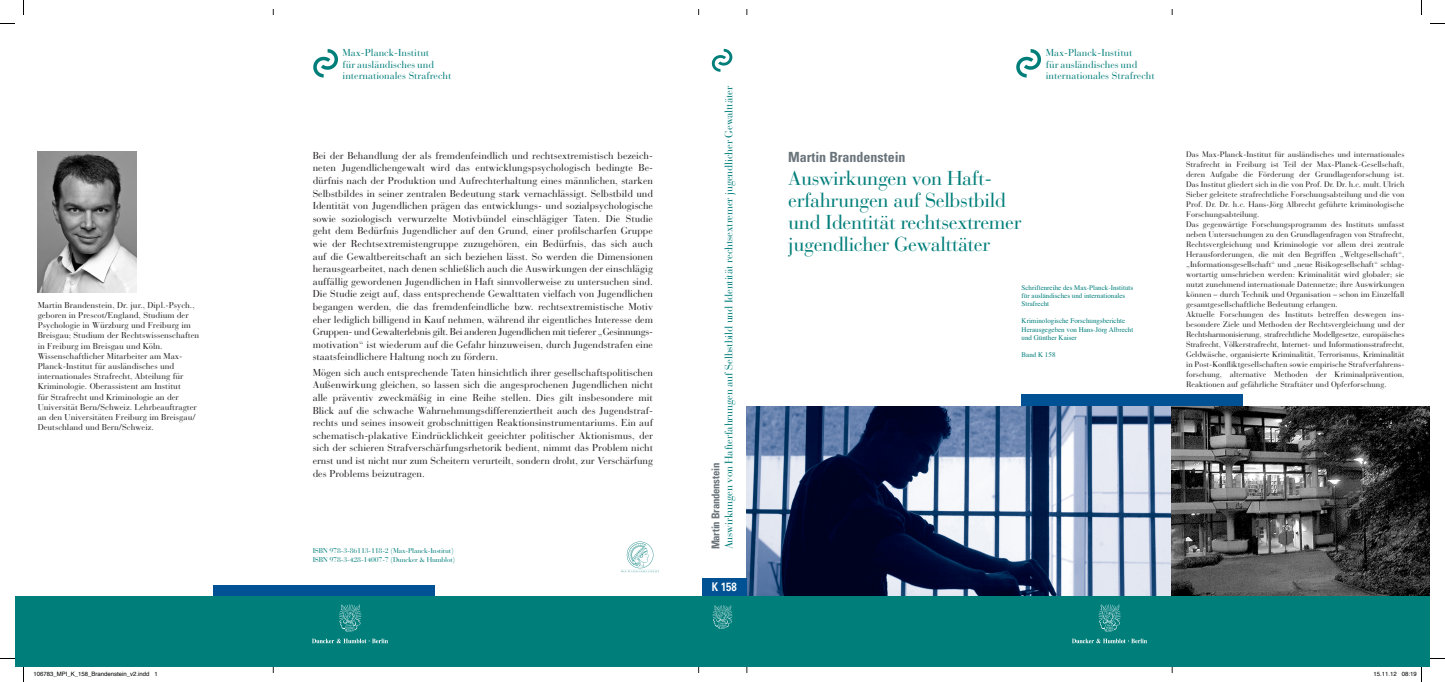
<style>
.page{position:relative;width:1445px;height:682px;background:#fff}
.page>*{position:absolute;margin:0;border:0;box-sizing:border-box;transform-origin:0 0}
.t1{font:20px/22px "Bauer Bodoni";letter-spacing:-.02em;color:#007e7a}
.t2{font:700 condensed 14px "Univers";color:#6a747b}
.t3{font:700 12px "Univers";color:#fff;scale:.8 1}
.t4{font:10.8px "Bauer Bodoni";letter-spacing:-.02em;color:#007e7a}
.t5{font:700 condensed 10.8px "Univers";letter-spacing:-.02em;color:#6a747b}
.t6{font:10px/12.6px "Bauer Bodoni";color:#231f20;text-align:justify}
.t7{font:10px/11.5px "Bauer Bodoni";color:#007e7a}
.t8{font:8.5px/10.2px "Bauer Bodoni";color:#231f20}
.t9{font:8px/10px "Bauer Bodoni";color:#231f20}
.t10{font:7px/8.4px "Times";color:#007e7a}
.t11{font:7px/8.4px "Bauer Bodoni";letter-spacing:-.02em;color:#007e7a}
.t12{font:6px "Helvetica";color:#000}
</style>
<div class="page">
<div style="left:1021px;top:394px;width:221px;height:18px;background:#005294"></div>
<img style="left:746px;top:406px;width:683px;height:190px">
<div style="left:702px;top:578px;width:44px;height:18px;background:#005294"></div>
<div style="left:213px;top:585px;width:222px;height:11px;background:#005294"></div>
<img style="left:38px;top:151px;width:99px;height:142px">
<div style="left:15px;top:596px;width:1414px;height:71px;background:#007e7a"></div>
<img style="left:312px;top:604px;width:76px;height:40px">
<img style="left:1072px;top:604px;width:75px;height:40px">
<img style="left:712px;top:605px;width:21px;height:24px">
<img style="left:621px;top:542px;width:38px;height:30px">
<img style="left:313px;top:49px;width:25px;height:29px">
<img style="left:1016px;top:49px;width:25px;height:29px">
<img style="left:711px;top:48px;width:22px;height:24px">
<svg style="left:0;top:23px;width:15px;height:1px"></svg>
<svg style="left:1430px;top:23px;width:14px;height:1px"></svg>
<svg style="left:0;top:658px;width:15px;height:1px"></svg>
<svg style="left:1429px;top:658px;width:15px;height:1px"></svg>
<svg style="left:23px;top:0;width:1px;height:15px"></svg>
<svg style="left:23px;top:667px;width:1px;height:15px"></svg>
<svg style="left:1421px;top:0;width:1px;height:15px"></svg>
<svg style="left:1421px;top:667px;width:1px;height:15px"></svg>
<p class="t8" style="left:38px;top:300px;width:163px">Martin Brandenstein, Dr. jur., Dipl.-Psych., geboren in Prescot/England, Studium der Psychologie in Würzburg und Freiburg im Breisgau; Studium der Rechtswissenschaften in Freiburg im Breisgau und Köln.<br>Wissenschaftlicher Mitarbeiter am Max-Planck-Institut für ausländisches und internationales Strafrecht, Abteilung für Kriminologie. Oberassistent am Institut<br>für Strafrecht und Kriminologie an der Universität Bern/Schweiz. Lehrbeauftragter an den Universitäten Freiburg im Breisgau/ Deutschland und Bern/Schweiz.</p>
<p class="t7" style="left:342px;top:47px;width:110px">Max-Planck-Institut<br>für ausländisches und internationales Strafrecht</p>
<p class="t7" style="left:1045px;top:47px;width:110px">Max-Planck-Institut<br>für ausländisches und internationales Strafrecht</p>
<p class="t6" style="left:313px;top:149px;width:342px">Bei der Behandlung der als fremdenfeindlich und rechtsextremistisch bezeich&shy;neten Jugendlichengewalt wird das entwicklungspsychologisch bedingte Be&shy;dürfnis nach der Produktion und Aufrechterhaltung eines männlichen, starken Selbstbildes in seiner zentralen Bedeutung stark vernachlässigt. Selbstbild und Identität von Jugendlichen prägen das entwicklungs- und sozialpsychologische sowie soziologisch verwurzelte Motivbündel einschlägiger Taten. Die Studie geht dem Bedürfnis Jugendlicher auf den Grund, einer profilscharfen Gruppe wie der Rechtsextremistengruppe zuzugehören, ein Bedürfnis, das sich auch auf die Gewaltbereitschaft an sich beziehen lässt. So werden die Dimensionen herausgearbeitet, nach denen schließlich auch die Auswirkungen der einschlägig auffällig gewordenen Jugendlichen in Haft sinnvollerweise zu untersuchen sind.<br>Die Studie zeigt auf, dass entsprechende Gewalttaten vielfach von Jugendlichen begangen werden, die das fremdenfeindliche bzw. rechtsextremistische Motiv eher lediglich billigend in Kauf nehmen, während ihr eigentliches Interesse dem Gruppen- und Gewalterlebnis gilt. Bei anderen Jugendlichen mit tieferer „Gesinnungs&shy;motivation“ ist wiederum auf die Gefahr hinzuweisen, durch Jugendstrafen eine staatsfeindlichere Haltung noch zu fördern.</p>
<p class="t6" style="left:313px;top:366px;width:342px">Mögen sich auch entsprechende Taten hinsichtlich ihrer gesellschaftspolitischen Außenwirkung gleichen, so lassen sich die angesprochenen Jugendlichen nicht alle präventiv zweckmäßig in eine Reihe stellen. Dies gilt insbesondere mit Blick auf die schwache Wahrnehmungsdifferenziertheit auch des Jugendstraf&shy;rechts und seines insoweit grobschnittigen Reaktionsinstrumentariums. Ein auf schematisch-plakative Eindrücklichkeit geeichter politischer Aktionismus, der sich der schieren Strafverschärfungsrhetorik bedient, nimmt das Problem nicht ernst und ist nicht nur zum Scheitern verurteilt, sondern droht, zur Verschärfung des Problems beizutragen.</p>
<p class="t11" style="left:313px;top:547px;width:144px">ISBN 978-3-86113-118-2 (Max-Planck-Institut)<br>ISBN 978-3-428-14007-7 (Duncker &amp; Humblot)</p>
<p class="t4" style="left:722px;top:549px;width:465px;rotate:-90deg">Auswirkungen von Hafterfahrungen auf Selbstbild und Identität rechtsextremer jugendlicher Gewalttäter</p>
<p class="t5" style="left:709px;top:549px;width:88px;rotate:-90deg">Martin Brandenstein</p>
<p class="t3" style="left:711px;top:580px;width:33px">K 158</p>
<h2 class="t2" style="left:788px;top:149px;width:119px">Martin Brandenstein</h2>
<h1 class="t1" style="left:788px;top:168px;width:235px">Auswirkungen von Haft&shy;erfahrungen auf Selbstbild und Identität rechtsextremer jugendlicher Gewalttäter</h1>
<p class="t10" style="left:1021px;top:282px;width:113px">Schriftenreihe des Max-Planck-Instituts für ausländisches und internationales<br>Strafrecht</p>
<p class="t10" style="left:1021px;top:316px;width:113px">Kriminologische Forschungsberichte<br>Herausgegeben von Hans-Jörg Albrecht und Günther Kaiser</p>
<p class="t10" style="left:1021px;top:350px;width:35px">Band K 158</p>
<p class="t9" style="left:1186px;top:150px;width:220px">Das Max-Planck-Institut für ausländisches und internationales Strafrecht in Freiburg ist Teil der Max-Planck-Gesellschaft, deren Aufgabe die Förderung der Grundlagenforschung ist.<br>Das Institut gliedert sich in die von Prof. Dr. Dr. h.c. mult. Ulrich Sieber geleitete strafrechtliche Forschungsabteilung und die von Prof. Dr. Dr. h.c. Hans-Jörg Albrecht geführte kriminologische Forschungsabteilung.<br>Das gegenwärtige Forschungsprogramm des Instituts umfasst neben Untersuchungen zu den Grundlagenfragen von Strafrecht, Rechtsvergleichung und Kriminologie vor allem drei zentrale Herausforderungen, die mit den Begriffen „Weltgesellschaft“, „Informationsgesellschaft“ und „neue Risikogesellschaft“ schlag&shy;wortartig umschrieben werden: Kriminalität wird globaler; sie nutzt zunehmend internationale Datennetze; ihre Auswirkungen können – durch Technik und Organisation – schon im Einzelfall gesamtgesellschaftliche Bedeutung erlangen.<br>Aktuelle Forschungen des Instituts betreffen deswegen ins&shy;besondere Ziele und Methoden der Rechtsvergleichung und der Rechtsharmonisierung, strafrechtliche Modellgesetze, europäisches Strafrecht, Völkerstrafrecht, Internet- und Informationsstrafrecht, Geldwäsche, organisierte Kriminalität, Terrorismus, Kriminalität in Post-Konfliktgesellschaften sowie empirische Strafverfahrens&shy;forschung, alternative Methoden der Kriminalprävention, Reaktionen auf gefährliche Straftäter und Opferforschung.</p>
<p class="t12" style="left:34px;top:669px;width:126px">106783_MPI_K_158_Brandenstein_v2.indd 1</p>
<p class="t12" style="left:1373px;top:669px;width:45px">15.11.12 08:19</p>
</div>
